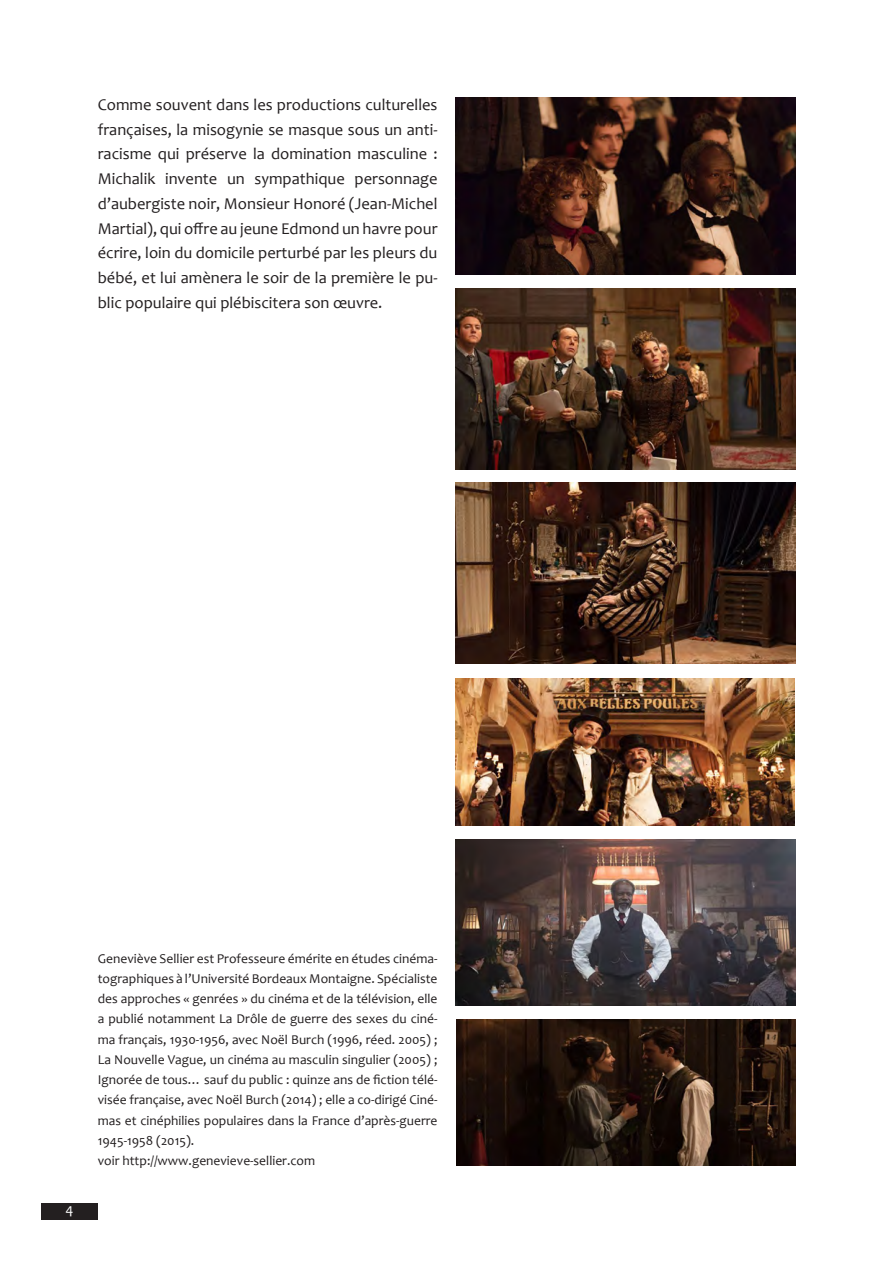
<style>
.page{position:relative;width:893px;height:1263px;background:#fff}
.page>*{position:absolute;margin:0;border:0;box-sizing:border-box;transform-origin:0 0}
.t1{font:16.5px/24.8px "Candara";color:#231f20;text-align:justify}
.t2{font:15px "Candara";color:#fff}
.t3{font:13.5px/20.2px "Candara";color:#231f20;text-align:justify}
</style>
<div class="page">
<div style="left:41px;top:1203px;width:57px;height:17px;background:#231f20"></div>
<img style="left:455px;top:98px;width:340px;height:177px">
<img style="left:455px;top:288px;width:340px;height:181px">
<img style="left:455px;top:482px;width:340px;height:182px">
<img style="left:455px;top:679px;width:339px;height:146px">
<img style="left:455px;top:839px;width:340px;height:167px">
<img style="left:456px;top:1019px;width:339px;height:146px">
<p class="t1" style="left:98px;top:92px;width:341px">Comme souvent dans les productions culturelles françaises, la misogynie se masque sous un anti&shy;racisme qui préserve la domination masculine :<br>Michalik invente un sympathique personnage d’aubergiste noir, Monsieur Honoré (Jean-Michel Martial), qui offre au jeune Edmond un havre pour écrire, loin du domicile perturbé par les pleurs du bébé, et lui amènera le soir de la première le pu&shy;blic populaire qui plébiscitera son œuvre.</p>
<p class="t2" style="left:65px;top:1200px;width:9px">4</p>
<p class="t3" style="left:98px;top:948px;width:341px">Geneviève Sellier est Professeure émérite en études cinéma&shy;tographiques à l’Université Bordeaux Montaigne. Spécialiste des approches « genrées » du cinéma et de la télévision, elle a publié notamment La Drôle de guerre des sexes du ciné&shy;ma français, 1930-1956, avec Noël Burch (1996, réed. 2005) ; La Nouvelle Vague, un cinéma au masculin singulier (2005) ; Ignorée de tous… sauf du public : quinze ans de fiction télé&shy;visée française, avec Noël Burch (2014) ; elle a co-dirigé Ciné&shy;mas et cinéphilies populaires dans la France d’après-guerre 1945-1958 (2015).</p>
<p class="t3" style="left:98px;top:1150px;width:219px">voir http://www.genevieve-sellier.com</p>
</div>
